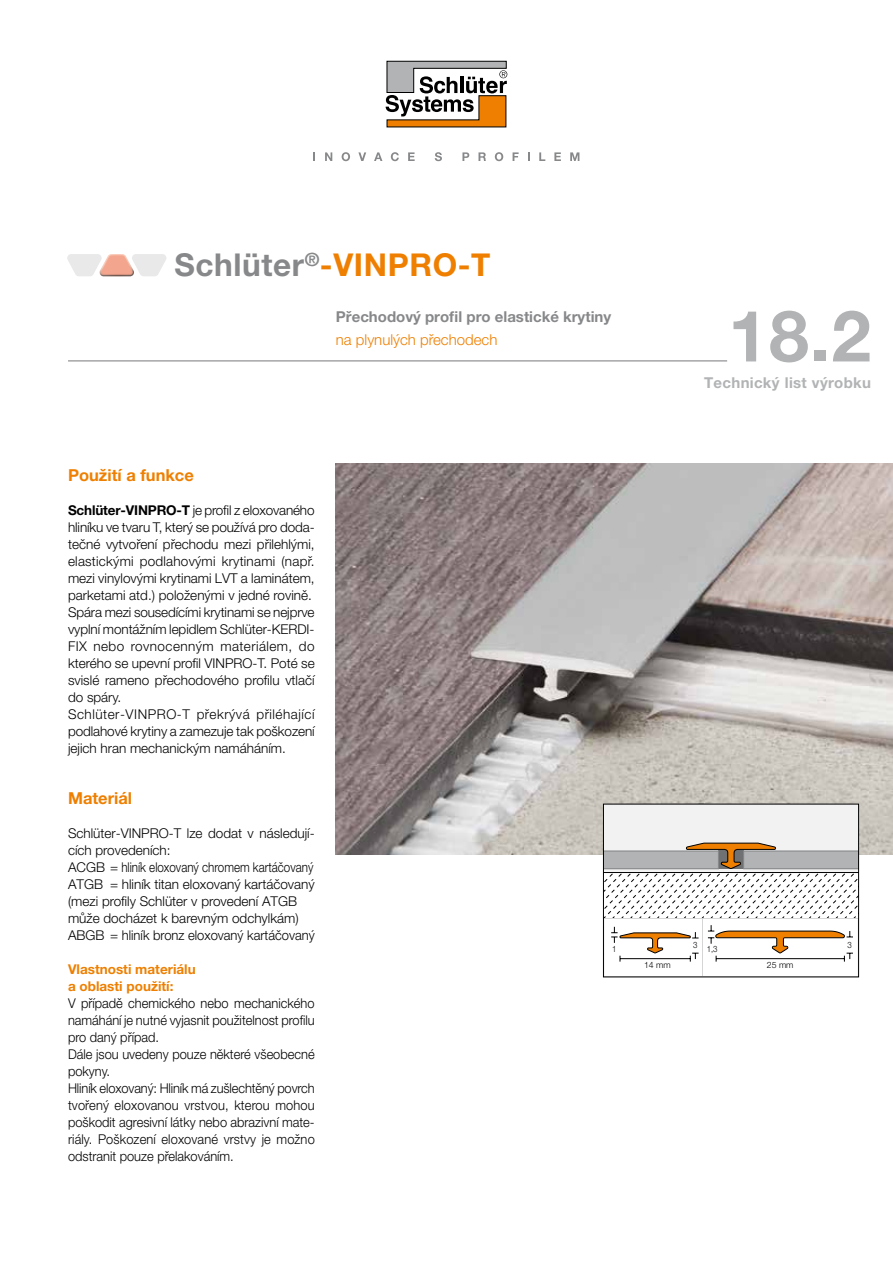
<style>
.page{position:relative;width:893px;height:1263px;background:#fff}
.page>*{position:absolute;margin:0;border:0;box-sizing:border-box;transform-origin:0 0}
.t1{font:700 71.25px "Helvetica Neue LT Pro";color:#b1b3b4}
.t2{font:700 31.5px "Helvetica Neue LT Pro";letter-spacing:.02em;color:#ee7f00}
.t3{font:700 16.5px "Helvetica Neue LT Pro";color:#ee7f00}
.t4{font:700 15px "Helvetica Neue LT Pro";color:#87888a}
.t5{font:300 15px "Helvetica Neue LT Pro";color:#ee7f00}
.t6{font:700 15px "Helvetica Neue LT Pro";letter-spacing:.02em;color:#b1b3b4}
.t7{font:300 13.5px/17px "Helvetica Neue LT Pro";color:#000}
.t8{font:300 13.5px/17px "Helvetica Neue LT Pro";color:#000;scale:.95 1}
.t9{font:700 13.5px/17px "Helvetica Neue LT Pro";color:#ee7f00}
.t10{font:300 8.7px "Helvetica Neue LTW1 G";color:#000}
.t11{font:300 8.7px "Helvetica Neue LTW1 G";color:#000;scale:.9 1}
.s1{color:#87888a}
.s2{font-weight:700}
</style>
<div class="page">
<svg style="left:386px;top:61px;width:121px;height:67px"></svg>
<svg style="left:313px;top:152px;width:2px;height:9px"></svg>
<svg style="left:325px;top:152px;width:7px;height:9px"></svg>
<svg style="left:342px;top:152px;width:8px;height:9px"></svg>
<svg style="left:358px;top:152px;width:8px;height:9px"></svg>
<svg style="left:374px;top:152px;width:8px;height:9px"></svg>
<svg style="left:391px;top:152px;width:8px;height:9px"></svg>
<svg style="left:408px;top:152px;width:7px;height:9px"></svg>
<svg style="left:435px;top:152px;width:7px;height:9px"></svg>
<svg style="left:462px;top:152px;width:7px;height:9px"></svg>
<svg style="left:478px;top:152px;width:8px;height:9px"></svg>
<svg style="left:495px;top:152px;width:8px;height:9px"></svg>
<svg style="left:513px;top:152px;width:6px;height:9px"></svg>
<svg style="left:528px;top:152px;width:2px;height:9px"></svg>
<svg style="left:539px;top:152px;width:6px;height:9px"></svg>
<svg style="left:554px;top:152px;width:7px;height:9px"></svg>
<svg style="left:570px;top:152px;width:9px;height:9px"></svg>
<hr style="left:68px;top:360px;width:659px;height:1px;background:#87888a">
<svg style="left:67px;top:254px;width:99px;height:22px"></svg>
<img style="left:336px;top:463px;width:557px;height:392px">
<div style="left:603px;top:804px;width:256px;height:173px;background:#f2f2f3"></div>
<svg style="left:605px;top:843px;width:252px;height:132px"></svg>
<hr style="left:716px;top:958px;width:128px;height:1px;background:#000">
<div style="left:603px;top:804px;width:256px;height:173px;border:1px solid #000"></div>
<h2 class="t2" style="left:174px;top:246px;width:318px"><span class="s1">Schlüter</span><sup>®</sup>-VINPRO-T</h2>
<p class="t4" style="left:336px;top:307px;width:277px">Přechodový profil pro elastické krytiny</p>
<p class="t5" style="left:336px;top:330px;width:163px">na plynulých přechodech</p>
<h1 class="t1" style="left:728px;top:292px;width:144px">18.2</h1>
<p class="t6" style="left:704px;top:373px;width:168px">Technický list výrobku</p>
<p class="t3" style="left:68px;top:464px;width:127px">Použití a funkce</p>
<p class="t7" style="left:68px;top:501px;width:248px"><span class="s2">Schlüter-VINPRO-T</span> je profil z eloxovaného hliníku ve tvaru T, který se používá pro doda&shy;tečné vytvoření přechodu mezi přilehlými, elastickými podlahovými krytinami (např. mezi vinylovými krytinami LVT a laminátem, parketami atd.) položenými v jedné rovině.<br>Spára mezi sousedícími krytinami se nejprve vyplní montážním lepidlem Schlüter-KERDI-FIX nebo rovnocenným materiálem, do kterého se upevní profil VINPRO-T. Poté se svislé rameno přechodového profilu vtlačí do spáry.<br>Schlüter-VINPRO-T překrývá přiléhající podlahové krytiny a zamezuje tak poškození jejich hran mechanickým namáháním.</p>
<p class="t3" style="left:68px;top:788px;width:66px">Materiál</p>
<p class="t7" style="left:68px;top:824px;width:248px">Schlüter-VINPRO-T lze dodat v následují&shy;cích provedeních:<br>ACGB = hliník eloxovaný chromem kartáčovaný ATGB = hliník titan eloxovaný kartáčovaný (mezi profily Schlüter v provedení ATGB může docházet k barevným odchylkám)<br>ABGB = hliník bronz eloxovaný kartáčovaný</p>
<p class="t9" style="left:68px;top:960px;width:129px">Vlastnosti materiálu a oblasti použití:</p>
<p class="t8" style="left:68px;top:994px;width:261px">V případě chemického nebo mechanického namáhání je nutné vyjasnit použitelnost profilu pro daný případ.<br>Dále jsou uvedeny pouze některé všeobecné pokyny.<br>Hliník eloxovaný: Hliník má zušlechtěný povrch tvořený eloxovanou vrstvou, kterou mohou poškodit agresivní látky nebo abrazivní mate&shy;riály. Poškození eloxované vrstvy je možno odstranit pouze přelakováním.</p>
<p class="t11" style="left:612px;top:943px;width:6px">1</p>
<p class="t10" style="left:644px;top:959px;width:28px">14 mm</p>
<p class="t11" style="left:693px;top:940px;width:6px">3</p>
<p class="t11" style="left:707px;top:943px;width:14px">1,3</p>
<p class="t10" style="left:767px;top:959px;width:28px">25 mm</p>
<p class="t11" style="left:847px;top:940px;width:6px">3</p>
</div>
